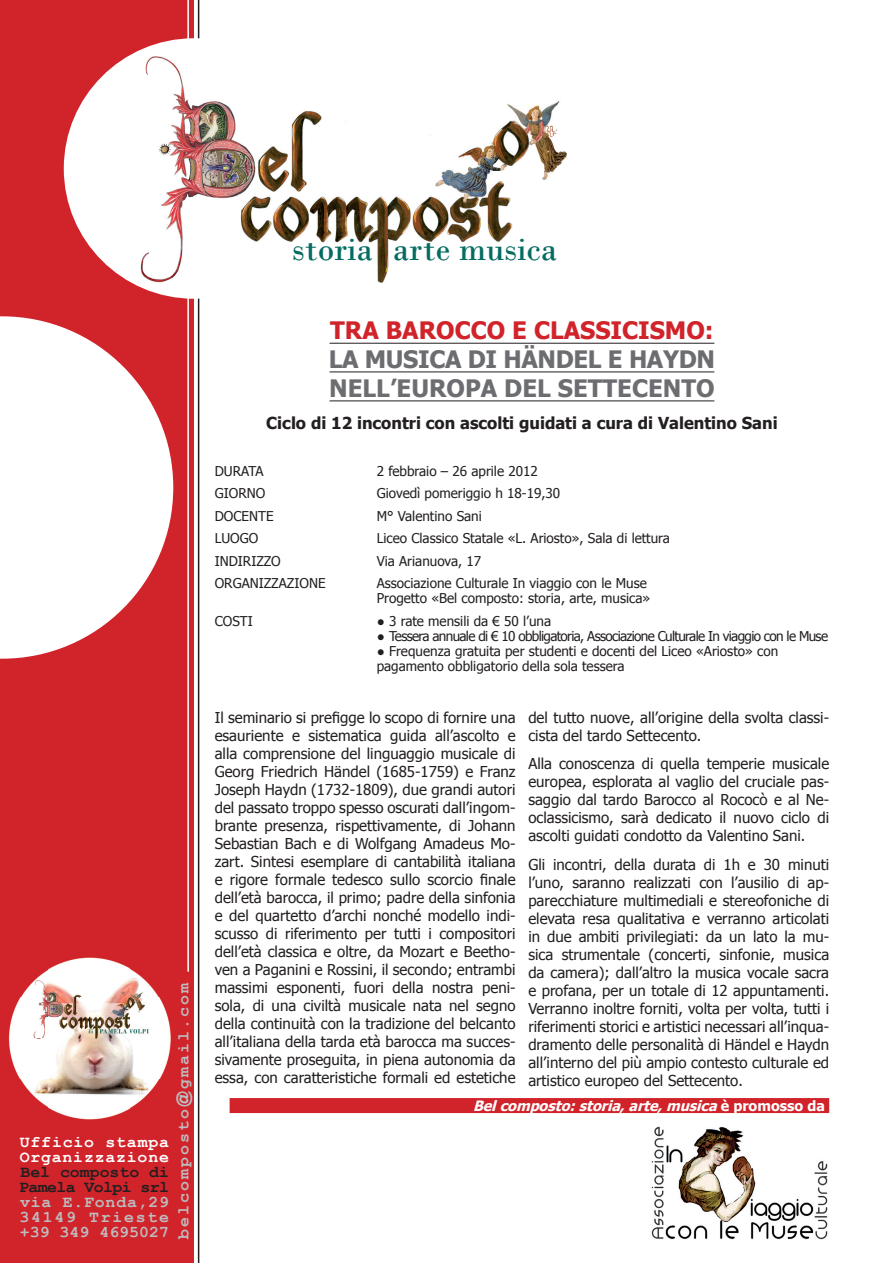
<style>
.page{position:relative;width:893px;height:1263px;background:#fff}
.page>*{position:absolute;margin:0;border:0;box-sizing:border-box;transform-origin:0 0}
.t1{font:34.05px "Bodoni";color:#056c61}
.t2{font:700 24px/28.8px "Tahoma";color:#6c6d70}
.t3{font:700 24px "Tahoma";color:#d1232a}
.t4{font:700 16.5px "Tahoma";color:#231f20}
.t5{font:700 16.5px/15px "Courier New";letter-spacing:.105em;color:#bcbdc0;text-align:justify}
.t6{font:700 16.5px/15px "Courier New";letter-spacing:.05em;color:#fff}
.t7{font:700 16.5px/15px "Courier New";letter-spacing:-.035em;color:#231f20}
.t8{font:700 16.5px "Courier New";letter-spacing:.125em;color:#bcbdc0}
.t9{font:15px/18px "Tahoma";color:#231f20;text-align:justify}
.t10{font:italic 700 14.25px "Tahoma";color:#fff}
.t11{font:13.5px/15px "Tahoma";color:#231f20}
.t12{font:13.5px "Tahoma";letter-spacing:-.05em;color:#231f20}
.s1{font-family:"Arial"}
.s2{font-style:normal}
</style>
<div class="page">
<hr style="left:198px;top:0;width:1px;height:1263px;background:#231f20">
<div style="left:0;top:0;width:193px;height:1263px;background:#d1232a"></div>
<div style="left:230px;top:1098px;width:599px;height:15px;background:#d1232a"></div>
<img style="left:651px;top:1126px;width:177px;height:114px">
<div style="left:64px;top:38px;width:260px;height:261px;background:#fff;border-radius:50%"></div>
<hr style="left:187px;top:0;width:2px;height:972px;background:#fff">
<img style="left:8px;top:957px;width:163px;height:163px">
<img style="left:140px;top:56px;width:427px;height:227px">
<svg style="left:0;top:316px;width:173px;height:343px;fill:#fff"></svg>
<hr style="left:330px;top:343px;width:384px;height:1px;background:#231f20">
<hr style="left:330px;top:372px;width:384px;height:1px;background:#231f20">
<hr style="left:330px;top:400px;width:384px;height:1px;background:#231f20">
<h1 class="t1" style="left:292px;top:228px;width:267px">storia arte musica</h1>
<p class="t8" style="left:173px;top:1238px;width:258px;rotate:-90deg">belcomposto<span class="s1">@</span>gmail.com</p>
<p class="t6" style="left:20px;top:1134px;width:151px">Ufficio stampa<br>Organizzazione</p>
<p class="t7" style="left:19px;top:1164px;width:151px">Bel composto di<br>Pamela Volpi srl</p>
<p class="t5" style="left:20px;top:1194px;width:151px">via E.Fonda,29<br>34149 Trieste +39 349 4695027</p>
<h2 class="t3" style="left:330px;top:314px;width:385px">TRA BAROCCO E CLASSICISMO:</h2>
<h2 class="t2" style="left:329px;top:343px;width:388px">LA MUSICA DI HÄNDEL E HAYDN<br>NELL’EUROPA DEL SETTECENTO</h2>
<p class="t4" style="left:266px;top:412px;width:513px">Ciclo di 12 incontri con ascolti guidati a cura di Valentino Sani</p>
<p class="t11" style="left:215px;top:462px;width:50px">DURATA</p>
<p class="t11" style="left:377px;top:462px;width:163px">2 febbraio – 26 aprile 2012</p>
<p class="t11" style="left:215px;top:485px;width:52px">GIORNO</p>
<p class="t11" style="left:377px;top:485px;width:185px">Giovedì pomeriggio h 18-19,30</p>
<p class="t11" style="left:215px;top:507px;width:60px">DOCENTE</p>
<p class="t11" style="left:377px;top:507px;width:107px">M° Valentino Sani</p>
<p class="t11" style="left:215px;top:530px;width:45px">LUOGO</p>
<p class="t11" style="left:377px;top:530px;width:295px">Liceo Classico Statale «L. Ariosto», Sala di lettura</p>
<p class="t11" style="left:215px;top:552px;width:68px">INDIRIZZO</p>
<p class="t11" style="left:377px;top:552px;width:106px">Via Arianuova, 17</p>
<p class="t11" style="left:215px;top:575px;width:112px">ORGANIZZAZIONE</p>
<p class="t11" style="left:377px;top:575px;width:275px">Associazione Culturale In viaggio con le Muse<br>Progetto «Bel composto: storia, arte, musica»</p>
<p class="t11" style="left:215px;top:612px;width:40px">COSTI</p>
<p class="t11" style="left:377px;top:612px;width:176px">● 3 rate mensili da € 50 l’una</p>
<p class="t12" style="left:377px;top:627px;width:453px">● Tessera annuale di € 10 obbligatoria, Associazione Culturale In viaggio con le Muse</p>
<p class="t11" style="left:377px;top:642px;width:403px">● Frequenza gratuita per studenti e docenti del Liceo «Ariosto» con pagamento obbligatorio della sola tessera</p>
<p class="t9" style="left:215px;top:707px;width:302px">Il seminario si prefigge lo scopo di fornire una esauriente e sistematica guida all’ascolto e alla comprensione del linguaggio musicale di Georg Friedrich Händel (1685-1759) e Franz Joseph Haydn (1732-1809), due grandi autori del passato troppo spesso oscurati dall’ingom&shy;brante presenza, rispettivamente, di Johann Sebastian Bach e di Wolfgang Amadeus Mo&shy;zart. Sintesi esemplare di cantabilità italiana e rigore formale tedesco sullo scorcio finale dell’età barocca, il primo; padre della sinfonia e del quartetto d’archi nonché modello indi&shy;scusso di riferimento per tutti i compositori dell’età classica e oltre, da Mozart e Beetho&shy;ven a Paganini e Rossini, il secondo; entrambi massimi esponenti, fuori della nostra peni&shy;sola, di una civiltà musicale nata nel segno della continuità con la tradizione del belcanto all’italiana della tarda età barocca ma succes&shy;sivamente proseguita, in piena autonomia da essa, con caratteristiche formali ed estetiche</p>
<p class="t9" style="left:528px;top:707px;width:302px">del tutto nuove, all’origine della svolta classi&shy;cista del tardo Settecento.</p>
<p class="t9" style="left:528px;top:754px;width:302px">Alla conoscenza di quella temperie musicale europea, esplorata al vaglio del cruciale pas&shy;saggio dal tardo Barocco al Rococò e al Ne&shy;oclassicismo, sarà dedicato il nuovo ciclo di ascolti guidati condotto da Valentino Sani.</p>
<p class="t9" style="left:528px;top:854px;width:302px">Gli incontri, della durata di 1h e 30 minuti l’uno, saranno realizzati con l’ausilio di ap&shy;parecchiature multimediali e stereofoniche di elevata resa qualitativa e verranno articolati in due ambiti privilegiati: da un lato la mu&shy;sica strumentale (concerti, sinfonie, musica da camera); dall’altro la musica vocale sacra e profana, per un totale di 12 appuntamenti.<br>Verranno inoltre forniti, volta per volta, tutti i riferimenti storici e artistici necessari all’inqua&shy;dramento delle personalità di Händel e Haydn all’interno del più ampio contesto culturale ed artistico europeo del Settecento.</p>
<p class="t10" style="left:473px;top:1095px;width:353px">Belcomposto:storia, arte, musica<span class="s2">è p r o m o s s o d a</span></p>
</div>
